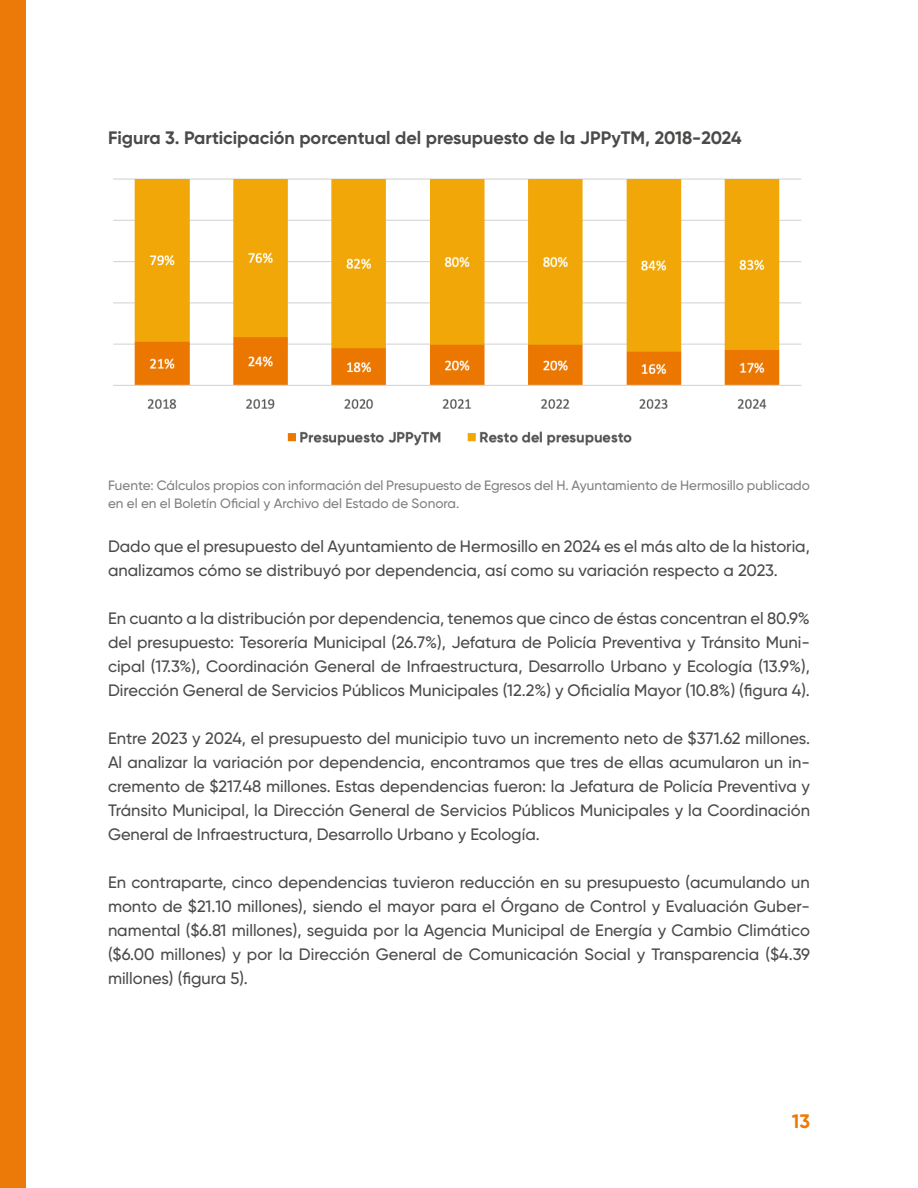
<style>
.page{position:relative;width:918px;height:1188px;background:#fff}
.page>*{position:absolute;margin:0;border:0;box-sizing:border-box;transform-origin:0 0}
.t1{font:700 19.5px "Gilroy";color:#ec7a08}
.t2{font:700 18px "Gilroy";color:#4a4a49}
.t3{font:500 16.5px/24px "Gilroy";color:#4a4a49;text-align:justify}
.t4{font:500 13.5px/18px "Gilroy";color:#808080}
</style>
<div class="page">
<div style="left:0;top:0;width:26px;height:1188px;background:#ec7a08"></div>
<img style="left:113px;top:178px;width:689px;height:268px">
<p class="t2" style="left:108px;top:126px;width:635px">Figura 3. Participación porcentual del presupuesto de la JPPyTM, 2018-2024</p>
<p class="t4" style="left:108px;top:477px;width:703px">Fuente: Cálculos propios con información del Presupuesto de Egresos del H. Ayuntamiento de Hermosillo publicado en el en el Boletín Oficial y Archivo del Estado de Sonora.</p>
<p class="t3" style="left:108px;top:534px;width:703px">Dado que el presupuesto del Ayuntamiento de Hermosillo en 2024 es el más alto de la historia, analizamos cómo se distribuyó por dependencia, así como su variación respecto a 2023.</p>
<p class="t3" style="left:108px;top:606px;width:704px">En cuanto a la distribución por dependencia, tenemos que cinco de éstas concentran el 80.9% del presupuesto: Tesorería Municipal (26.7%), Jefatura de Policía Preventiva y Tránsito Muni&shy;cipal (17.3%), Coordinación General de Infraestructura, Desarrollo Urbano y Ecología (13.9%), Dirección General de Servicios Públicos Municipales (12.2%) y Oficialía Mayor (10.8%) (figura 4).</p>
<p class="t3" style="left:108px;top:726px;width:704px">Entre 2023 y 2024, el presupuesto del municipio tuvo un incremento neto de $371.62 millones.<br>Al analizar la variación por dependencia, encontramos que tres de ellas acumularon un in&shy;cremento de $217.48 millones. Estas dependencias fueron: la Jefatura de Policía Preventiva y Tránsito Municipal, la Dirección General de Servicios Públicos Municipales y la Coordinación General de Infraestructura, Desarrollo Urbano y Ecología.</p>
<p class="t3" style="left:108px;top:870px;width:704px">En contraparte, cinco dependencias tuvieron reducción en su presupuesto (acumulando un monto de $21.10 millones), siendo el mayor para el Órgano de Control y Evaluación Guber&shy;namental ($6.81 millones), seguida por la Agencia Municipal de Energía y Cambio Climático ($6.00 millones) y por la Dirección General de Comunicación Social y Transparencia ($4.39 millones) (figura 5).</p>
<p class="t1" style="left:792px;top:1109px;width:20px">13</p>
</div>
